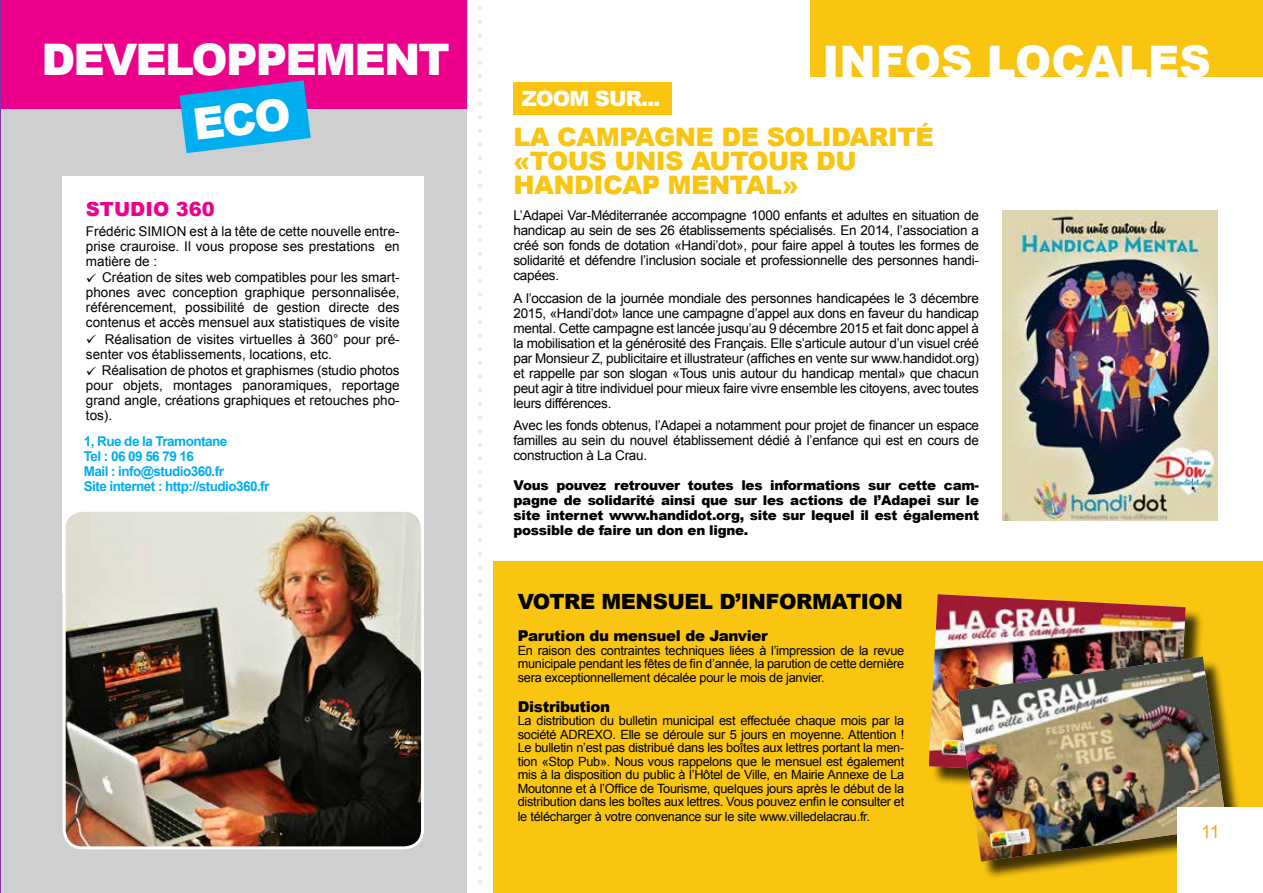
<style>
.page{position:relative;width:1263px;height:893px;background:#fff}
.page>*{position:absolute;margin:0;border:0;box-sizing:border-box;transform-origin:0 0}
.t1{font:900 43.5px "Arial";letter-spacing:-.04em;color:#fff}
.t2{font:900 43.5px "Arial";color:#fff}
.t3{font:900 25.5px/24px "Arial";letter-spacing:-.02em;color:#f9c511}
.t4{font:900 21px "Arial";letter-spacing:-.02em;color:#000}
.t5{font:900 21px "Arial";letter-spacing:-.04em;color:#fff}
.t6{font:900 19.5px "Arial";color:#ec008c}
.t7{font:18px "Arial";color:#fbab18}
.t8{font:900 15px "Arial";letter-spacing:-.02em;color:#000}
.t9{font:13.5px/15px "Arial";color:#000;text-align:justify}
.t10{font:900 13.5px/15px "Arial";letter-spacing:-.02em;color:#000;text-align:justify}
.t11{font:700 13.5px/15px "Arial";letter-spacing:-.04em;color:#00aeef}
.t12{font:12.75px/13.5px "Arial";letter-spacing:-.02em;color:#000;text-align:justify}
</style>
<div class="page">
<hr style="left:0;top:0;width:2px;height:893px;background:#822fa8">
<div style="left:1px;top:0;width:466px;height:893px;background:#cdcfd0"></div>
<div style="left:63px;top:177px;width:361px;height:416px;background:#fff"></div>
<img style="left:66px;top:513px;width:355px;height:335px">
<div style="left:63px;top:509px;width:361px;height:340px;border:3px solid #fff;border-radius:18px"></div>
<div style="left:1px;top:0;width:466px;height:109px;background:#ec008c"></div>
<div style="left:493px;top:561px;width:770px;height:332px;background:#f9c511"></div>
<div style="left:931px;top:597px;width:273px;height:200px;background:#000;opacity:.75"></div>
<img style="left:929px;top:594px;width:256px;height:185px">
<div style="left:960px;top:659px;width:285px;height:221px;background:#000;opacity:.75"></div>
<img style="left:957px;top:657px;width:270px;height:205px">
<div style="left:1177px;top:807px;width:86px;height:86px;background:#fff"></div>
<div style="left:810px;top:0;width:453px;height:77px;background:#f9c511"></div>
<img style="left:1003px;top:210px;width:214px;height:311px">
<div style="left:513px;top:82px;width:159px;height:32px;background:#f9c511"></div>
<svg style="left:478px;top:6px;width:4px;height:878px"></svg>
<svg style="left:179px;top:80px;width:132px;height:73px"></svg>
<h1 class="t1" style="left:42px;top:28px;width:410px">DEVELOPPEMENT</h1>
<h3 class="t6" style="left:86px;top:194px;width:130px">STUDIO 360</h3>
<p class="t9" style="left:86px;top:224px;width:315px">Frédéric SIMION est à la tête de cette nouvelle entre&shy;prise crauroise. Il vous propose ses prestations en matière de :</p>
<p class="t9" style="left:86px;top:270px;width:315px">✓ Création de sites web compatibles pour les smart&shy;phones avec conception graphique personnalisée, référencement, possibilité de gestion directe des contenus et accès mensuel aux statistiques de visite</p>
<p class="t9" style="left:86px;top:332px;width:315px">✓ Réalisation de visites virtuelles à 360° pour pré&shy;senter vos établissements, locations, etc.</p>
<p class="t9" style="left:86px;top:363px;width:315px">✓ Réalisation de photos et graphismes (studio photos pour objets, montages panoramiques, reportage grand angle, créations graphiques et retouches pho&shy;tos).</p>
<p class="t11" style="left:84px;top:434px;width:187px">1, Rue de la Tramontane<br>Tel : 06 09 56 79 16<br>Mail : info@studio360.fr<br>Site internet : http://studio360.fr</p>
<h3 class="t5" style="left:522px;top:84px;width:140px">ZOOM SUR...</h3>
<h1 class="t2" style="left:823px;top:30px;width:390px">INFOS LOCALES</h1>
<h2 class="t3" style="left:513px;top:124px;width:422px">LA CAMPAGNE DE SOLIDARITÉ «TOUS UNIS AUTOUR DU<br>HANDICAP MENTAL»</h2>
<p class="t9" style="left:513px;top:208px;width:467px">L’Adapei Var-Méditerranée accompagne 1000 enfants et adultes en situation de handicap au sein de ses 26 établissements spécialisés. En 2014, l’association a créé son fonds de dotation «Handi’dot», pour faire appel à toutes les formes de solidarité et défendre l’inclusion sociale et professionnelle des personnes handi&shy;capées.</p>
<p class="t9" style="left:513px;top:290px;width:467px">A l’occasion de la journée mondiale des personnes handicapées le 3 décembre 2015, «Handi’dot» lance une campagne d’appel aux dons en faveur du handicap mental. Cette campagne est lancée jusqu’au 9 décembre 2015 et fait donc appel à la mobilisation et la générosité des Français. Elle s’articule autour d’un visuel créé par Monsieur Z, publicitaire et illustrateur (affiches en vente sur www.handidot.org) et rappelle par son slogan «Tous unis autour du handicap mental» que chacun peut agir à titre individuel pour mieux faire vivre ensemble les citoyens, avec toutes leurs différences.</p>
<p class="t9" style="left:513px;top:418px;width:467px">Avec les fonds obtenus, l’Adapei a notamment pour projet de financer un espace familles au sein du nouvel établissement dédié à l’enfance qui est en cours de construction à La Crau.</p>
<p class="t10" style="left:513px;top:477px;width:467px">Vous pouvez retrouver toutes les informations sur cette cam&shy;pagne de solidarité ainsi que sur les actions de l’Adapei sur le site internet www.handidot.org, site sur lequel il est également possible de faire un don en ligne.</p>
<h3 class="t4" style="left:518px;top:587px;width:387px">VOTRE MENSUEL D’INFORMATION</h3>
<p class="t8" style="left:518px;top:625px;width:252px">Parution du mensuel de Janvier</p>
<p class="t12" style="left:518px;top:644px;width:388px">En raison des contraintes techniques liées à l’impression de la revue municipale pendant les fêtes de fin d’année, la parution de cette dernière sera exceptionnellement décalée pour le mois de janvier.</p>
<p class="t8" style="left:518px;top:696px;width:94px">Distribution</p>
<p class="t12" style="left:518px;top:714px;width:388px">La distribution du bulletin municipal est effectuée chaque mois par la société ADREXO. Elle se déroule sur 5 jours en moyenne. Attention !<br>Le bulletin n’est pas distribué dans les boîtes aux lettres portant la men&shy;tion «Stop Pub». Nous vous rappelons que le mensuel est également mis à la disposition du public à l’Hôtel de Ville, en Mairie Annexe de La Moutonne et à l’Office de Tourisme, quelques jours après le début de la distribution dans les boîtes aux lettres. Vous pouvez enfin le consulter et</p>
<p class="t12" style="left:518px;top:810px;width:354px">le télécharger à votre convenance sur le site www.villedelacrau.fr.</p>
<h3 class="t7" style="left:1201px;top:820px;width:20px">11</h3>
</div>
